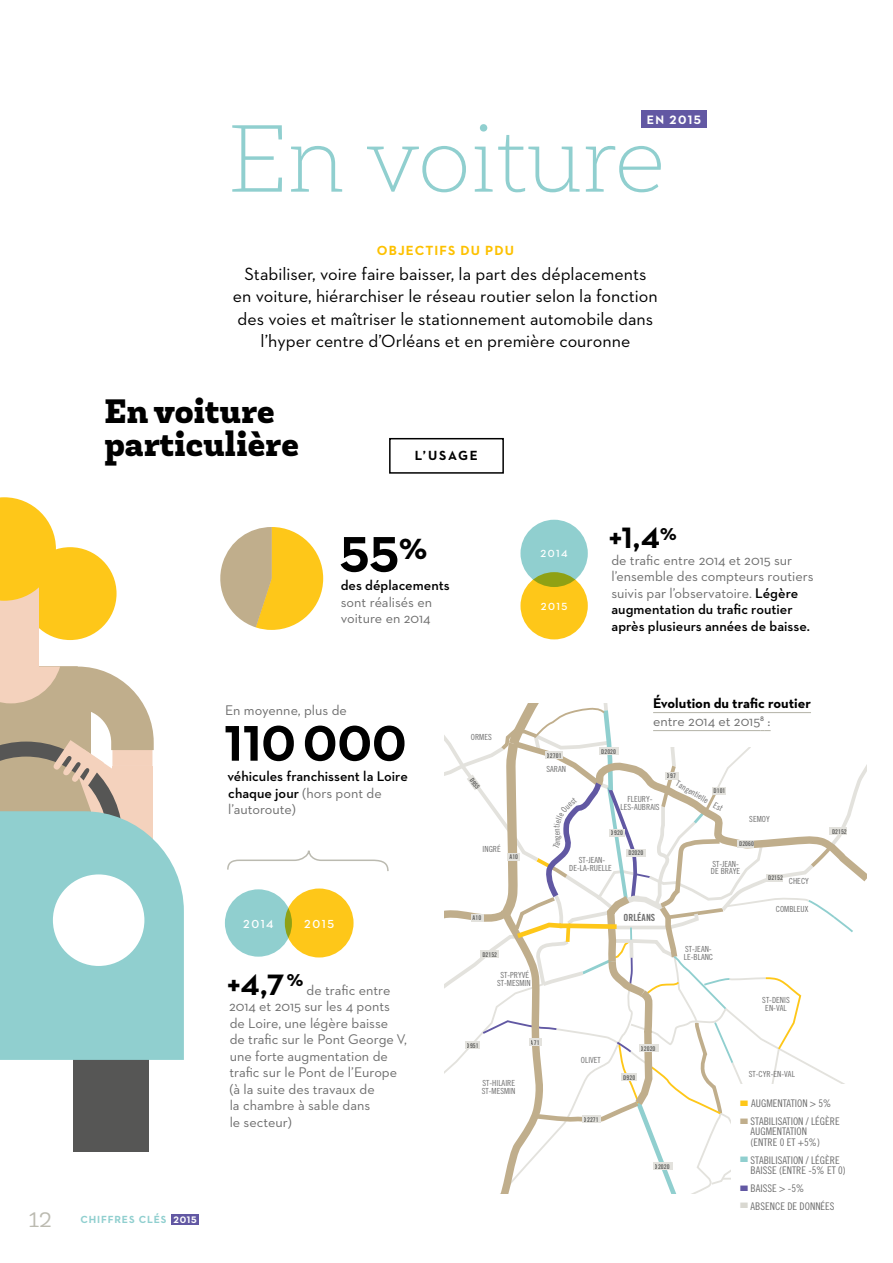
<style>
.page{position:relative;width:893px;height:1263px;background:#fff}
.page>*{position:absolute;margin:0;border:0;box-sizing:border-box;transform-origin:0 0}
.t1{font:100 96.45px "Roble";color:#90cfcf}
.t2{font:700 51px "Neutraface 2 Text";color:#000}
.t3{font:900 34.35px/32.7px "Roble";color:#000}
.t4{font:700 30px "Neutraface 2 Text";color:#000}
.t5{font:21.3px "Roble";color:#bbbab0}
.t6{font:18px/22.5px "Neutraface 2 Text";color:#000;text-align:center}
.t7{font:14.25px/16.5px "Neutraface 2 Text";color:#6e6e6e}
.t8{font:600 14.25px/16.5px "Neutraface 2 Text";color:#000}
.t9{font:700 14.25px/18px "Neutraface 2 Text";color:#000}
.t10{font:700 13.5px "Neutraface 2 Text";letter-spacing:.08em;color:#fdc100}
.t11{font:700 13.5px "Neutraface 2 Text";letter-spacing:.125em;color:#000}
.t12{font:700 12.45px "Neutraface 2 Text";letter-spacing:.12em;color:#fff}
.t13{font:600 11.85px "Neutraface 2 Text";letter-spacing:.135em;color:#fff}
.t14{font:10.5px/10.5px "Trade Gothic Cond Eighteen";color:#6e6e6e}
.t15{font:700 10.5px "Neutraface 2 Text";letter-spacing:.08em;color:#90cfcf}
.t16{font:600 10.5px "Neutraface 2 Text";letter-spacing:.14em;color:#fff}
.t17{font:9.75px "Trade Gothic Bold Cond Twenty";color:#6e6e6e}
.t18{font:8.4px/7.5px "Trade Gothic Cond Eighteen";color:#6e6e6e;text-align:center}
.t19{font:6.45px "Trade Gothic Bold Cond Twenty";color:#6e6e6e}
.s1{font-weight:600;color:#000}
.s2{font-weight:400;color:#6e6e6e}
.s3{color:#6258a3}
.s4{color:#fec719}
.s5{color:#c0ae8c}
.s6{color:#90cfcf}
.s7{color:#d9d8d1}
</style>
<div class="page">
<div style="left:74px;top:961px;width:75px;height:190px;background:#565655"></div>
<div style="left:0;top:870px;width:184px;height:190px;background:#90cfcf"></div>
<div style="left:53px;top:874px;width:91px;height:92px;background:#fff;border-radius:50%"></div>
<svg style="left:0;top:666px;width:175px;height:268px"></svg>
<div style="left:24px;top:547px;width:93px;height:93px;background:#fec719;border-radius:50%"></div>
<div style="left:0;top:580px;width:39px;height:104px;background:#f4d2bd"></div>
<svg style="left:0;top:497px;width:56px;height:104px"></svg>
<div style="left:171px;top:1214px;width:28px;height:11px;background:#6258a3"></div>
<div style="left:389px;top:438px;width:115px;height:36px;border:2px solid #000"></div>
<div style="left:520px;top:572px;width:68px;height:67px;background:#fec719;border-radius:50%"></div>
<div style="left:520px;top:520px;width:68px;height:67px;background:#90cfcf;border-radius:50%"></div>
<svg style="left:220px;top:527px;width:103px;height:103px"></svg>
<svg style="left:227px;top:850px;width:162px;height:21px"></svg>
<div style="left:285px;top:888px;width:69px;height:69px;background:#fec719;border-radius:50%"></div>
<div style="left:225px;top:889px;width:67px;height:68px;background:#90cfcf;border-radius:50%"></div>
<div style="left:641px;top:111px;width:65px;height:17px;background:#6258a3"></div>
<svg style="left:445px;top:704px;width:422px;height:489px"></svg>
<p class="t12" style="left:647px;top:112px;width:56px">EN 2015</p>
<p class="t1" style="left:228px;top:101px;width:439px">En voiture</p>
<p class="t10" style="left:377px;top:242px;width:139px">OBJECTIFS DU PDU</p>
<p class="t6" style="left:233px;top:262px;width:426px">Stabiliser, voire faire baisser, la part des déplacements en voiture, hiérarchiser le réseau routier selon la fonction des voies et maîtriser le stationnement automobile dans l’hyper centre d’Orléans et en première couronne</p>
<p class="t3" style="left:104px;top:395px;width:196px">En voiture particulière</p>
<p class="t11" style="left:415px;top:447px;width:65px">L’USAGE</p>
<p class="t2" style="left:340px;top:522px;width:89px">55<sup>%</sup></p>
<p class="t7" style="left:341px;top:577px;width:110px"><span class="s1">des déplacements </span>sont réalisés en voiture en 2014</p>
<p class="t16" style="left:541px;top:547px;width:29px">2014</p>
<p class="t16" style="left:541px;top:600px;width:28px">2015</p>
<p class="t4" style="left:609px;top:519px;width:69px">+1,4<sup>%</sup></p>
<p class="t7" style="left:611px;top:551px;width:204px">de trafic entre 2014 et 2015 sur l’ensemble des compteurs routiers suivis par l’observatoire. <span class="s1">Légère augmentation du trafic routier après plusieurs années de baisse.</span></p>
<p class="t7" style="left:225px;top:701px;width:123px">En moyenne, plus de</p>
<p class="t2" style="left:224px;top:711px;width:184px">110 000</p>
<p class="t8" style="left:227px;top:768px;width:182px">véhicules franchissent la Loire chaque jour <span class="s2">(hors pont de l’autoroute)</span></p>
<p class="t13" style="left:243px;top:916px;width:32px">2014</p>
<p class="t13" style="left:304px;top:916px;width:31px">2015</p>
<p class="t18" style="left:471px;top:733px;width:22px">ORMES</p>
<p class="t19" style="left:475px;top:776px;width:13px;rotate:55deg">D955</p>
<p class="t18" style="left:483px;top:846px;width:20px">INGRÉ</p>
<p class="t19" style="left:509px;top:853px;width:10px">A10</p>
<p class="t19" style="left:473px;top:914px;width:10px">A10</p>
<p class="t19" style="left:482px;top:951px;width:16px">D2152</p>
<p class="t19" style="left:547px;top:751px;width:16px">D2701</p>
<p class="t18" style="left:546px;top:765px;width:21px">SARAN</p>
<p class="t19" style="left:601px;top:747px;width:16px">D2020</p>
<p class="t9" style="left:653px;top:694px;width:159px">Évolution du trafic routier <span class="s2">entre 2014 et 2015</span><sup>8</sup> <span class="s2">:</span></p>
<p class="t19" style="left:667px;top:772px;width:11px">D97</p>
<p class="t18" style="left:679px;top:779px;width:54px;rotate:30deg">Tangentielle Est</p>
<p class="t19" style="left:713px;top:787px;width:13px">D101</p>
<p class="t18" style="left:621px;top:795px;width:41px">FLEURY-<br>LES-AUBRAIS</p>
<p class="t19" style="left:611px;top:829px;width:13px">D920</p>
<p class="t19" style="left:628px;top:849px;width:16px">D2020</p>
<p class="t18" style="left:749px;top:815px;width:22px">SEMOY</p>
<p class="t19" style="left:739px;top:840px;width:16px">D2060</p>
<p class="t18" style="left:569px;top:856px;width:44px;line-height:7.9px">ST-JEAN-<br>DE-LA-RUELLE</p>
<p class="t17" style="left:624px;top:911px;width:33px">ORLÉANS</p>
<p class="t18" style="left:711px;top:860px;width:31px;text-align:left">ST-JEAN-<br>DE BRAYE</p>
<p class="t18" style="left:684px;top:945px;width:31px;text-align:left">ST-JEAN-<br>LE-BLANC</p>
<p class="t19" style="left:768px;top:874px;width:16px">D2152</p>
<p class="t18" style="left:789px;top:877px;width:22px">CHECY</p>
<p class="t18" style="left:776px;top:905px;width:34px">COMBLEUX</p>
<p class="t19" style="left:832px;top:827px;width:16px">D2152</p>
<p class="t4" style="left:227px;top:965px;width:78px">+4,7<sup>%</sup></p>
<p class="t7" style="left:229px;top:981px;width:179px;text-indent:78px">de trafic entre<br>2014 et 2015 sur les 4 ponts de Loire, une légère baisse<br>de trafic sur le Pont George V, une forte augmentation de trafic sur le Pont de l’Europe (à la suite des travaux de<br>la chambre à sable dans<br>le secteur)</p>
<h3 class="t5" style="left:29px;top:1206px;width:24px">12</h3>
<p class="t15" style="left:81px;top:1213px;width:120px">CHIFFRES CLÉS <span class="s3">2015</span></p>
<p class="t18" style="left:497px;top:971px;width:35px;line-height:7.9px">ST-PRYVÉ<br>ST-MESMIN</p>
<p class="t19" style="left:467px;top:1041px;width:13px">D951</p>
<p class="t19" style="left:531px;top:1039px;width:10px">A71</p>
<p class="t19" style="left:641px;top:1044px;width:16px">D2020</p>
<p class="t18" style="left:581px;top:1057px;width:22px">OLIVET</p>
<p class="t18" style="left:482px;top:1078px;width:35px;line-height:7.9px;text-align:left">ST-HILAIRE<br>ST-MESMIN</p>
<p class="t19" style="left:623px;top:1073px;width:13px">D920</p>
<p class="t19" style="left:584px;top:1115px;width:16px">D2271</p>
<p class="t19" style="left:655px;top:1162px;width:16px">D2020</p>
<p class="t18" style="left:762px;top:996px;width:29px">ST-DENIS<br>EN-VAL</p>
<p class="t18" style="left:749px;top:1070px;width:48px">ST-CYR-EN-VAL</p>
<p class="t14" style="left:740px;top:1098px;width:93px"><span class="s4">■</span> AUGMENTATION &gt; 5%</p>
<p class="t14" style="left:751px;top:1116px;width:91px;text-indent:-10px"><span class="s5">■</span> STABILISATION / LÉGÈRE<br>AUGMENTATION<br>(ENTRE 0 ET +5%)</p>
<p class="t14" style="left:751px;top:1154px;width:97px;text-indent:-10px"><span class="s6">■</span> STABILISATION / LÉGÈRE<br>BAISSE (ENTRE -5% ET 0)</p>
<p class="t14" style="left:740px;top:1183px;width:65px"><span class="s3">■</span> BAISSE &gt; -5%</p>
<p class="t14" style="left:740px;top:1200px;width:96px"><span class="s7">■</span> ABSENCE DE DONNÉES</p>
</div>
